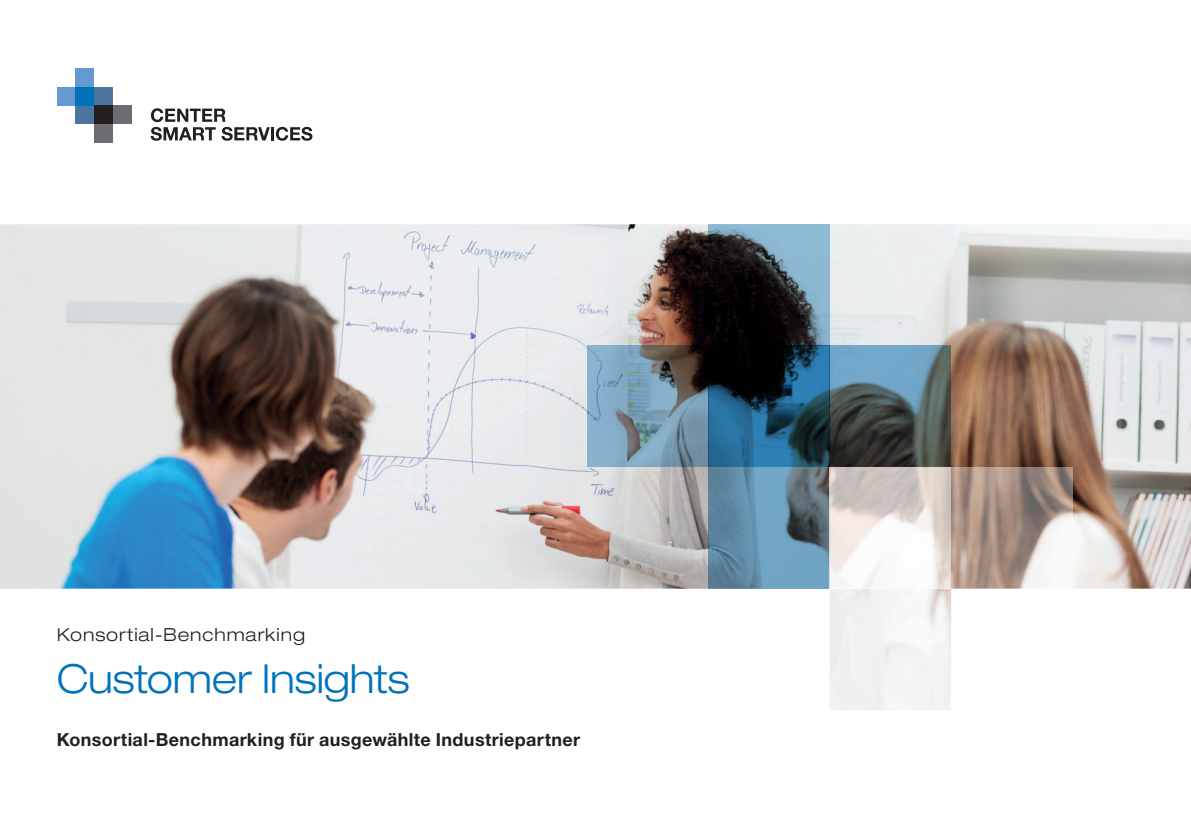
<style>
.page{position:relative;width:1191px;height:840px;background:#fff}
.page>*{position:absolute;margin:0;border:0;box-sizing:border-box;transform-origin:0 0}
.t1{font:300 expanded 40px "Helvetica Neue LT Std";letter-spacing:-.005em;color:#0072bc}
.t2{font:700 18px "Helvetica Neue LT Std";letter-spacing:.02em;color:#231f20}
.t3{font:300 expanded 18px "Helvetica Neue LT Std";letter-spacing:.05em;color:#231f20}
</style>
<div class="page">
<div style="left:57px;top:87px;width:18px;height:18px;background:#6599d1"></div>
<div style="left:94px;top:87px;width:19px;height:18px;background:#4c759f"></div>
<div style="left:75px;top:105px;width:19px;height:19px;background:#4c759f"></div>
<div style="left:75px;top:68px;width:19px;height:19px;background:#6599d1"></div>
<div style="left:75px;top:87px;width:19px;height:18px;background:#0072bc"></div>
<div style="left:94px;top:124px;width:19px;height:19px;background:#6c6d70"></div>
<div style="left:113px;top:105px;width:18px;height:19px;background:#6c6d70"></div>
<div style="left:94px;top:105px;width:19px;height:19px;background:#231f20"></div>
<svg style="left:151px;top:108px;width:161px;height:33px"></svg>
<img style="left:0;top:224px;width:1191px;height:365px">
<svg style="left:587px;top:345px;width:121px;height:122px;background:#738fa1"></svg>
<svg style="left:708px;top:224px;width:121px;height:121px;background:#3d4a55"></svg>
<svg style="left:708px;top:345px;width:121px;height:122px;background:#19435d"></svg>
<svg style="left:708px;top:467px;width:121px;height:121px;background:#638aa2"></svg>
<svg style="left:829px;top:345px;width:122px;height:122px;background:#50646c"></svg>
<svg style="left:829px;top:467px;width:122px;height:121px"></svg>
<div style="left:829px;top:588px;width:122px;height:121px;background:#f2f2f3"></div>
<svg style="left:951px;top:467px;width:121px;height:121px"></svg>
<p class="t3" style="left:57px;top:623px;width:250px">Konsortial-Benchmarking</p>
<h1 class="t1" style="left:57px;top:654px;width:354px">Customer Insights</h1>
<p class="t2" style="left:57px;top:727px;width:525px">Konsortial-Benchmarking für ausgewählte Industriepartner</p>
</div>
